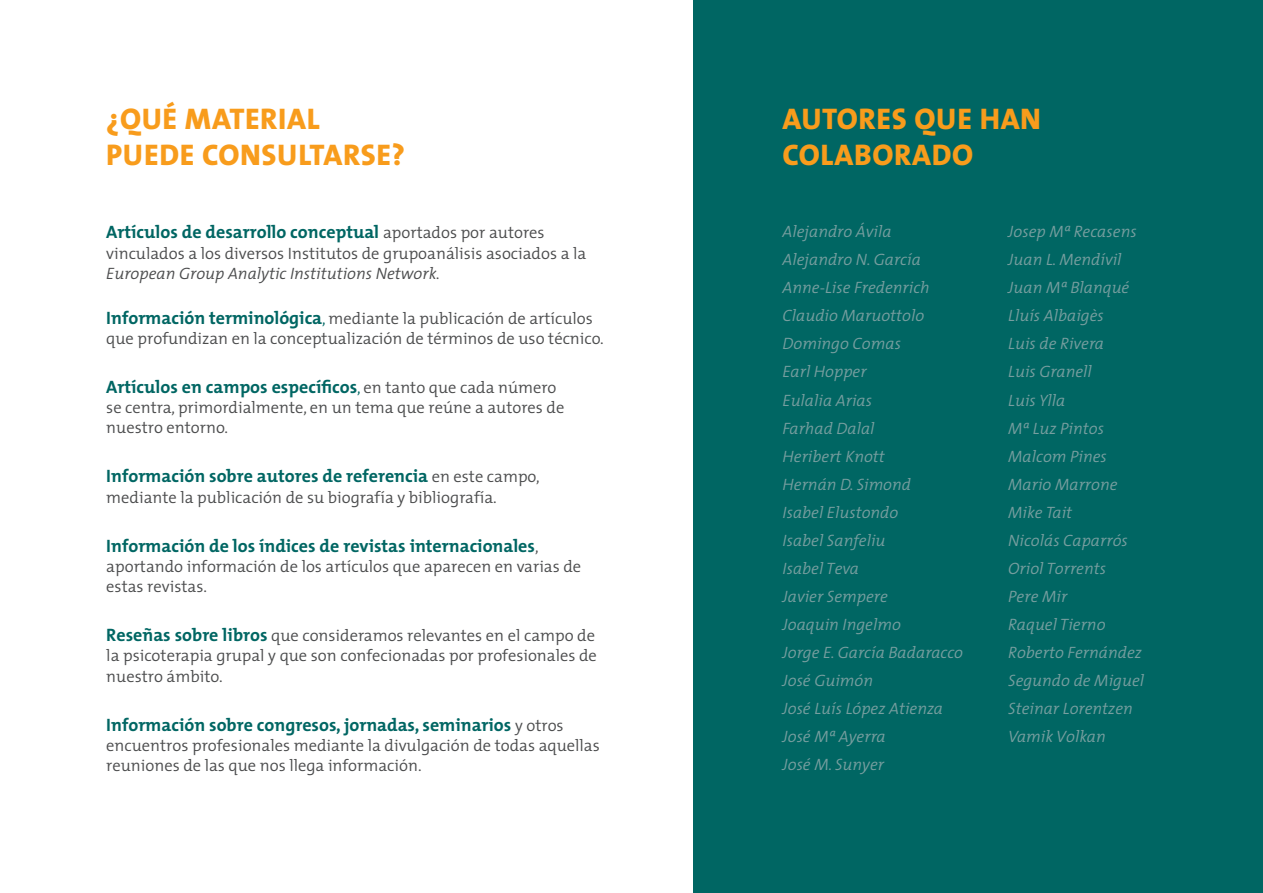
<style>
.page{position:relative;width:1263px;height:893px;background:#fff}
.page>*{position:absolute;margin:0;border:0;box-sizing:border-box;transform-origin:0 0}
.t1{font:800 30px/36px "The Mix";letter-spacing:.02em;color:#f89c1c}
.t2{font:700 18px "The Mix";color:#006663}
.t3{font:300 16.5px/20.2px "The Mix";color:#4b4c4d}
.t4{font:italic 300 16.5px/28px "The Mix";color:#779e9f}
.t5{font:italic 300 16.5px "The Mix";color:#4b4c4d}
.s1{font-weight:300;font-size:16.5px;color:#4b4c4d}
.s2{font-weight:700;font-size:18px;color:#006663}
.s3{color:#006663}
.s4{font-weight:300;font-size:16.5px}
</style>
<div class="page">
<div style="left:694px;top:0;width:569px;height:892px;background:#006663"></div>
<h1 class="t1" style="left:106px;top:101px;width:300px">¿QUÉ MATERIAL<br>PUEDE CONSULTARSE?</h1>
<p class="t2" style="left:106px;top:217px;width:440px">Artículos de desarrollo conceptual <span class="s1">aportados por autores</span></p>
<p class="t3" style="left:106px;top:242px;width:481px">vinculados a los diversos Institutos de grupoanálisis asociados a la</p>
<p class="t5" style="left:106px;top:260px;width:335px">European Group Analytic Institutions Network.</p>
<p class="t3" style="left:106px;top:307px;width:499px"><span class="s2">Información terminológica</span><span class="s3">,</span> mediante la publicación de artículos que profundizan en la conceptualización de términos de uso técnico.</p>
<p class="t2" style="left:106px;top:372px;width:452px">Artículos en campos específicos<span class="s4">,</span> <span class="s1">en tanto que cada número</span></p>
<p class="t3" style="left:106px;top:397px;width:460px">se centra, primordialmente, en un tema que reúne a autores de nuestro entorno.</p>
<p class="t2" style="left:106px;top:461px;width:435px">Información sobre autores de referencia <span class="s1">en este campo,</span></p>
<p class="t3" style="left:106px;top:486px;width:392px">mediante la publicación de su biografía y bibliografía.</p>
<p class="t2" style="left:106px;top:530px;width:434px">Información de los índices de revistas internacionales<span class="s1">,</span></p>
<p class="t3" style="left:106px;top:556px;width:476px">aportando información de los artículos que aparecen en varias de estas revistas.</p>
<p class="t3" style="left:106px;top:625px;width:492px;text-align:justify"><span class="s2">Reseñas sobre libros</span> que consideramos relevantes en el campo de la psicoterapia grupal y que son confecionadas por profesionales de nuestro ámbito.</p>
<p class="t2" style="left:106px;top:709px;width:459px">Información sobre congresos, jornadas, seminarios <span class="s1">y otros</span></p>
<p class="t3" style="left:106px;top:735px;width:495px">encuentros profesionales mediante la divulgación de todas aquellas reuniones de las que nos llega información.</p>
<h1 class="t1" style="left:782px;top:101px;width:260px">AUTORES QUE HAN<br>COLABORADO</h1>
<p class="t4" style="left:782px;top:217px;width:182px">Alejandro Ávila<br>Alejandro N. García<br>Anne-Lise Fredenrich<br>Claudio Maruottolo<br>Domingo Comas<br>Earl Hopper<br>Eulalia Arias<br>Farhad Dalal<br>Heribert Knott<br>Hernán D. Simond<br>Isabel Elustondo<br>Isabel Sanfeliu<br>Isabel Teva<br>Javier Sempere<br>Joaquin Ingelmo<br>Jorge E. García Badaracco<br>José Guimón<br>José Luís López Atienza<br>José Mª Ayerra<br>José M. Sunyer</p>
<p class="t4" style="left:1008px;top:217px;width:137px">Josep Mª Recasens<br>Juan L. Mendívil<br>Juan Mª Blanqué<br>Lluís Albaigès<br>Luis de Rivera<br>Luis Granell<br>Luis Ylla<br>Mª Luz Pintos<br>Malcom Pines<br>Mario Marrone<br>Mike Tait<br>Nicolás Caparrós<br>Oriol Torrents<br>Pere Mir<br>Raquel Tierno<br>Roberto Fernández<br>Segundo de Miguel<br>Steinar Lorentzen<br>Vamik Volkan</p>
</div>
